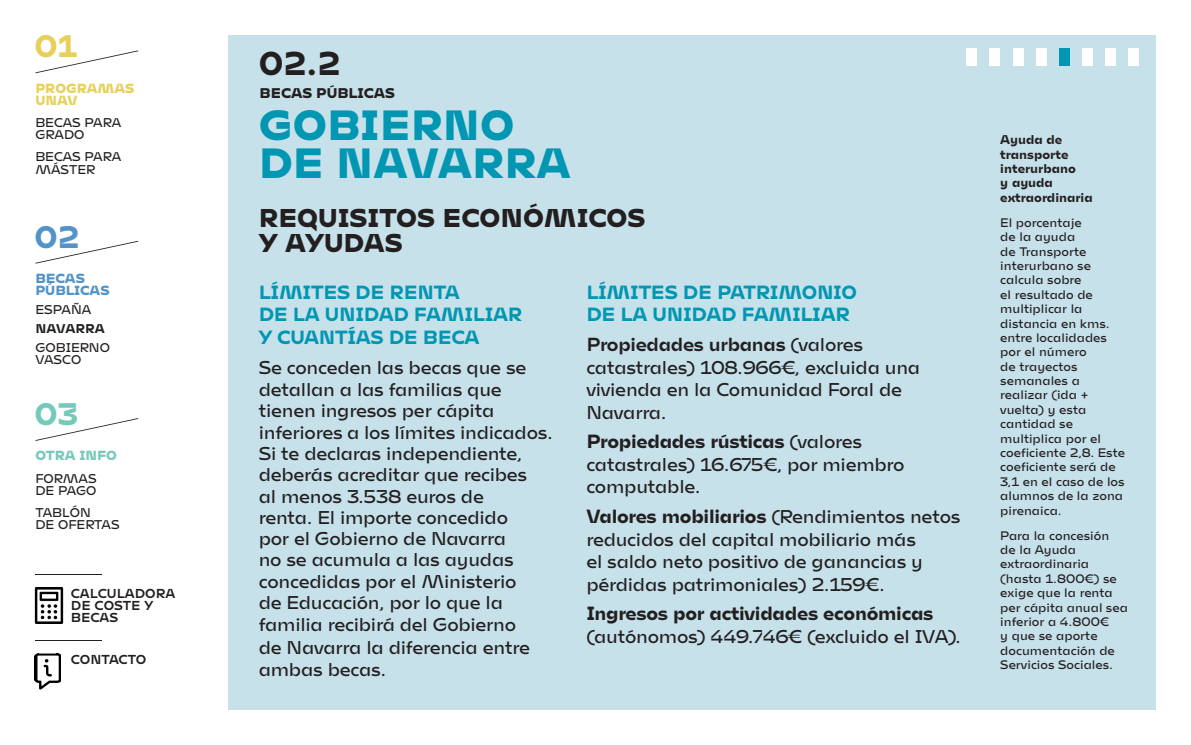
<style>
.page{position:relative;width:1191px;height:745px;background:#fff}
.page>*{position:absolute;margin:0;border:0;box-sizing:border-box;transform-origin:0 0}
.t1{font:900 41px/38.6px "Mohol";color:#0196b1}
.t2{font:700 32.5px "Mohol";color:#231f20}
.t3{font:700 30.62px "Mohol";color:#e7d05a}
.t4{font:700 30.62px "Mohol";color:#5293c9}
.t5{font:700 30.62px "Mohol";color:#75c9bc}
.t6{font:900 25px/25px "Mohol";color:#231f20}
.t7{font:100 18.75px/21.6px "Mohol";letter-spacing:-.015em;color:#231f20}
.t8{font:700 18.75px/22.5px "Mohol";letter-spacing:-.015em;color:#0196b1}
.t9{font:700 18.75px "Mohol";letter-spacing:-.015em;color:#231f20}
.t10{font:900 13.62px "Mohol";color:#231f20}
.t11{font:100 12.88px/12.1px "Mohol";color:#231f20}
.t12{font:12.88px/12.1px "Mohol";color:#231f20}
.t13{font:900 12.88px/12.1px "Mohol";color:#e7d05a}
.t14{font:900 12.88px/12.1px "Mohol";color:#5293c9}
.t15{font:900 12.88px "Mohol";color:#75c9bc}
.t16{font:100 12.5px/14.4px "Mohol";color:#231f20}
.t17{font:700 12.5px/14.4px "Mohol";color:#231f20}
.s1{font-weight:400}
.s2{font-weight:700}
</style>
<div class="page">
<div style="left:228px;top:35px;width:927px;height:674px;background:#c6e1ea"></div>
<svg style="left:35px;top:241px;width:103px;height:22px"></svg>
<svg style="left:36px;top:418px;width:102px;height:22px"></svg>
<svg style="left:35px;top:50px;width:103px;height:23px"></svg>
<hr style="left:35px;top:573px;width:67px;height:1px;background:#231f20">
<hr style="left:35px;top:639px;width:67px;height:1px;background:#231f20">
<img style="left:34px;top:587px;width:30px;height:36px">
<img style="left:35px;top:653px;width:26px;height:36px">
<img style="left:39px;top:657px;width:18px;height:21px">
<div style="left:1128px;top:49px;width:10px;height:17px;background:#fff"></div>
<div style="left:1105px;top:49px;width:10px;height:17px;background:#fff"></div>
<div style="left:1081px;top:49px;width:11px;height:17px;background:#fff"></div>
<div style="left:1058px;top:49px;width:11px;height:17px;background:#0196b1"></div>
<div style="left:1035px;top:49px;width:11px;height:17px;background:#fff"></div>
<div style="left:1012px;top:49px;width:11px;height:17px;background:#fff"></div>
<div style="left:989px;top:49px;width:11px;height:17px;background:#fff"></div>
<div style="left:966px;top:49px;width:11px;height:17px;background:#fff"></div>
<h3 class="t3" style="left:35px;top:28px;width:44px">01</h3>
<p class="t13" style="left:35px;top:82px;width:101px">PROGRAMAS<br>UNAV</p>
<p class="t11" style="left:35px;top:118px;width:87px">BECAS PARA<br>GRADO</p>
<p class="t11" style="left:35px;top:152px;width:87px">BECAS PARA<br>MÁSTER</p>
<h3 class="t4" style="left:35px;top:218px;width:46px">02</h3>
<p class="t14" style="left:35px;top:272px;width:76px">BECAS<br>PÚBLICAS</p>
<p class="t11" style="left:35px;top:305px;width:57px">ESPAÑA</p>
<p class="t17" style="left:35px;top:321px;width:71px">NAVARRA</p>
<p class="t11" style="left:35px;top:342px;width:76px">GOBIERNO<br>VASCO</p>
<h3 class="t5" style="left:35px;top:395px;width:45px">03</h3>
<p class="t15" style="left:35px;top:447px;width:83px">OTRA INFO</p>
<p class="t11" style="left:35px;top:473px;width:63px">FORMAS<br>DE PAGO</p>
<p class="t11" style="left:35px;top:507px;width:86px">TABLÓN<br>DE OFERTAS</p>
<p class="t12" style="left:71px;top:587px;width:106px">CALCULADORA<br>DE COSTE Y<br>BECAS</p>
<p class="t12" style="left:71px;top:653px;width:77px">CONTACTO</p>
<h2 class="t2" style="left:259px;top:43px;width:83px">02.2</h2>
<p class="t10" style="left:260px;top:85px;width:137px">BECAS PÚBLICAS</p>
<h1 class="t1" style="left:259px;top:104px;width:313px">GOBIERNO<br>DE NAVARRA</h1>
<h3 class="t6" style="left:259px;top:205px;width:388px">REQUISITOS ECONÓMICOS<br>Y AYUDAS</h3>
<p class="t8" style="left:259px;top:280px;width:265px">LÍMITES DE RENTA<br>DE LA UNIDAD FAMILIAR<br>Y CUANTÍAS DE BECA</p>
<p class="t7" style="left:259px;top:358px;width:296px">Se conceden las becas que se detallan a las familias que tienen ingresos per cápita inferiores a los límites indicados.<br>Si te declaras independiente, deberás acreditar que recibes<br>al menos 3.538 euros de<br>renta. El importe concedido<br>por el Gobierno de Navarra<br>no se acumula a las ayudas concedidas por el Ministerio<br>de Educación, por lo que la familia recibirá del Gobierno<br>de Navarra la diferencia entre ambas becas.</p>
<p class="t8" style="left:586px;top:280px;width:272px">LÍMITES DE PATRIMONIO<br>DE LA UNIDAD FAMILIAR</p>
<p class="t7" style="left:586px;top:335px;width:335px;line-height:22.5px"><span class="s1">Propiedades urbanas</span> (valores catastrales) 108.966€, excluida una vivienda en la Comunidad Foral de<br>Navarra.</p>
<p class="t7" style="left:586px;top:432px;width:320px;line-height:22.5px"><span class="s2">Propiedades rústicas</span> (valores catastrales) 16.675€, por miembro computable.</p>
<p class="t7" style="left:586px;top:506px;width:376px;line-height:22.5px"><span class="s2">Valores mobiliarios</span> (Rendimientos netos reducidos del capital mobiliario más<br>el saldo neto positivo de ganancias y pérdidas patrimoniales) 2.159€.</p>
<p class="t9" style="left:586px;top:601px;width:349px">Ingresos por actividades económicas</p>
<p class="t7" style="left:586px;top:626px;width:376px">(autónomos) 449.746€ (excluido el IVA).</p>
<p class="t17" style="left:1000px;top:132px;width:94px">Ayuda de transporte interurbano<br>y ayuda extraordinaria</p>
<p class="t16" style="left:1000px;top:216px;width:126px">El porcentaje<br>de la ayuda<br>de Transporte interurbano se calcula sobre<br>el resultado de multiplicar la distancia en kms. entre localidades por el número<br>de trayectos semanales a realizar (ida + vuelta) y esta cantidad se multiplica por el coeficiente 2,8. Este coeficiente será de<br>3,1 en el caso de los alumnos de la zona pirenaica.</p>
<p class="t16" style="left:1000px;top:529px;width:129px">Para la concesión de la Ayuda extraordinaria (hasta 1.800€) se exige que la renta per cápita anual sea inferior a 4.800€<br>y que se aporte documentación de<br>Servicios Sociales.</p>
</div>
